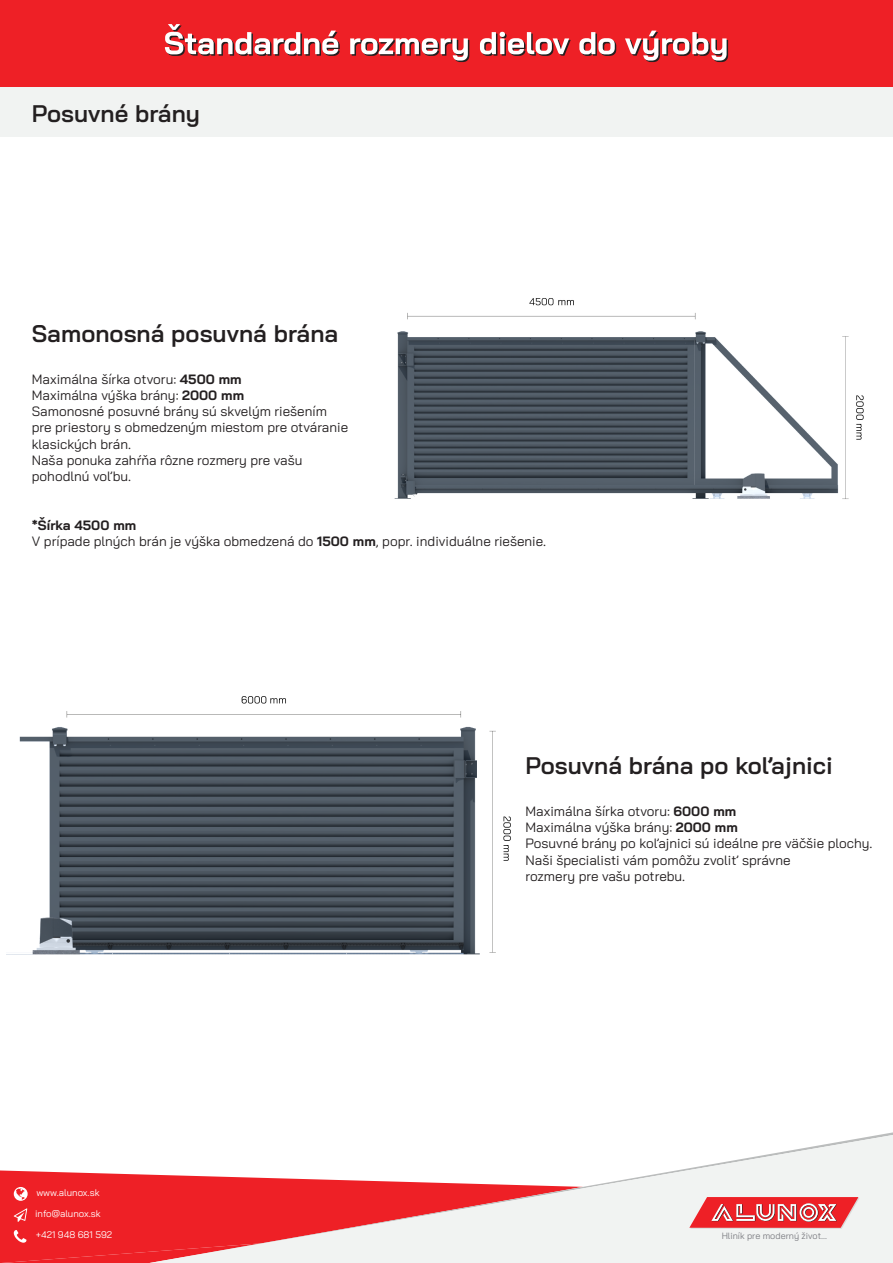
<style>
.page{position:relative;width:893px;height:1263px;background:#fff}
.page>*{position:absolute;margin:0;border:0;box-sizing:border-box;transform-origin:0 0}
.t1{font:600 24px "Bai Jamjuree";color:#231f20}
.t2{font:13.5px/16.2px "Bai Jamjuree";color:#231f20}
.t3{font:9.6px "Bai Jamjuree";color:#fff}
.t4{font:9px "Bai Jamjuree";color:#7d7e83}
.s1{font-weight:700}
</style>
<div class="page">
<img style="left:394px;top:298px;width:470px;height:201px">
<img style="left:6px;top:696px;width:505px;height:259px">
<div style="left:0;top:86px;width:893px;height:51px;background:#f1f3f2"></div>
<div style="left:0;top:1170px;width:149px;height:93px;background:#ee2026"></div>
<svg style="left:149px;top:1135px;width:744px;height:128px;fill:#f1f3f2"></svg>
<svg style="left:689px;top:1197px;width:170px;height:32px"></svg>
<svg style="left:14px;top:1187px;width:14px;height:14px"></svg>
<svg style="left:14px;top:1208px;width:13px;height:14px"></svg>
<svg style="left:1px;top:1230px;width:260px;height:33px;background:#ee3d42"></svg>
<div style="left:0;top:0;width:893px;height:86px;background:#ee2026"></div>
<svg style="left:165px;top:24px;width:175px;height:32px"></svg>
<svg style="left:350px;top:38px;width:119px;height:24px"></svg>
<svg style="left:480px;top:32px;width:91px;height:24px"></svg>
<svg style="left:579px;top:32px;width:37px;height:24px"></svg>
<svg style="left:625px;top:31px;width:103px;height:31px"></svg>
<h1 class="t1" style="left:32px;top:100px;width:170px">Posuvné brány</h1>
<h1 class="t1" style="left:32px;top:320px;width:308px">Samonosná posuvná brána</h1>
<p class="t2" style="left:32px;top:371px;width:318px">Maximálna šírka otvoru: <span class="s1">4500 mm<br></span>Maximálna výška brány: <span class="s1">2000 mm<br></span>Samonosné posuvné brány sú skvelým riešením pre priestory s obmedzeným miestom pre otváranie klasických brán.<br>Naša ponuka zahŕňa rôzne rozmery pre vašu pohodlnú voľbu.</p>
<p class="t2" style="left:32px;top:517px;width:516px"><span class="s1">*Šírka 4500 mm<br></span>V prípade plných brán je výška obmedzená do <span class="s1">1500 mm</span>, popr. individuálne riešenie.</p>
<p class="t3" style="left:36px;top:1184px;width:65px">www.alunox.sk</p>
<p class="t3" style="left:35px;top:1205px;width:67px">info@alunox.sk</p>
<p class="t3" style="left:36px;top:1226px;width:78px">+421 948 681 592</p>
<h1 class="t1" style="left:525px;top:752px;width:309px">Posuvná brána po koľajnici</h1>
<p class="t2" style="left:525px;top:803px;width:348px">Maximálna šírka otvoru: <span class="s1">6000 mm<br></span>Maximálna výška brány: <span class="s1">2000 mm<br></span>Posuvné brány po koľajnici sú ideálne pre väčšie plochy.<br>Naši špecialisti vám pomôžu zvoliť správne<br>rozmery pre vašu potrebu.</p>
<p class="t4" style="left:722px;top:1228px;width:107px">Hliník pre moderný život…</p>
</div>
